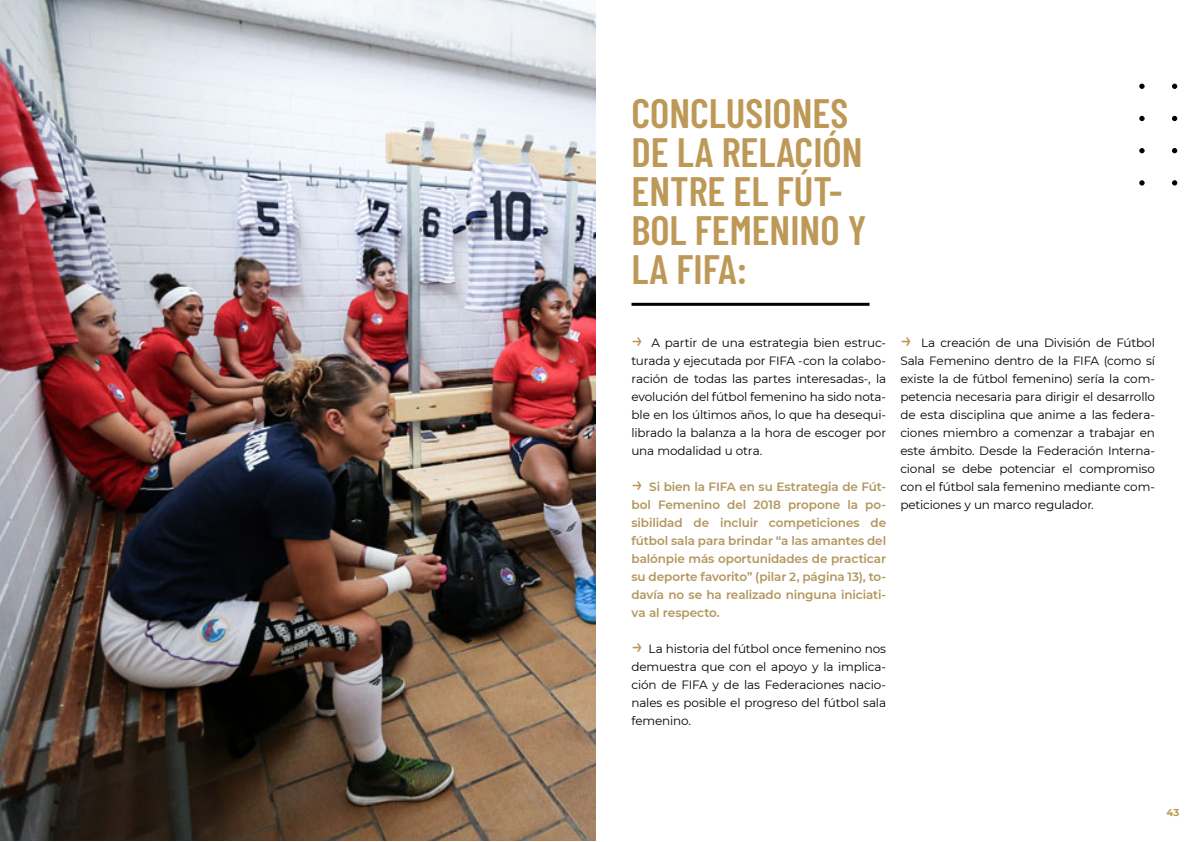
<style>
.page{position:relative;width:1191px;height:842px;background:#fff}
.page>*{position:absolute;margin:0;border:0;box-sizing:border-box;transform-origin:0 0}
.t1{font:600 41px/39px "Barlow Condensed";color:#be9857}
.t2{font:12px/18px "Montserrat";letter-spacing:-.015em;color:#000;text-align:justify}
.t3{font:600 12px/18px "Montserrat";letter-spacing:-.01em;color:#b3965c;text-align:justify}
.t4{font:700 10px "Montserrat";color:#bd9753}
.s1{font-weight:500;font-size:20px;color:#bd9755}
</style>
<div class="page">
<hr style="left:631px;top:303px;width:238px;height:3px;background:#000">
<img style="left:0;top:0;width:595px;height:840px">
<svg style="left:1139px;top:84px;width:5px;height:5px"></svg>
<svg style="left:1172px;top:84px;width:5px;height:5px"></svg>
<svg style="left:1139px;top:116px;width:5px;height:5px"></svg>
<svg style="left:1172px;top:116px;width:5px;height:5px"></svg>
<svg style="left:1139px;top:148px;width:5px;height:5px"></svg>
<svg style="left:1172px;top:148px;width:5px;height:5px"></svg>
<svg style="left:1139px;top:180px;width:5px;height:6px"></svg>
<svg style="left:1172px;top:180px;width:5px;height:6px"></svg>
<p class="t1" style="left:631px;top:91px;width:236px">CONCLUSIONES<br>DE LA RELACIÓN<br>ENTRE EL FÚT-<br>BOL FEMENINO Y<br>LA FIFA:</p>
<p class="t2" style="left:631px;top:333px;width:256px"><span class="s1">→</span> A partir de una estrategia bien estruc&shy;turada y ejecutada por FIFA -con la colabo&shy;ración de todas las partes interesadas-, la evolución del fútbol femenino ha sido nota&shy;ble en los últimos años, lo que ha desequi&shy;librado la balanza a la hora de escoger por una modalidad u otra.</p>
<p class="t3" style="left:631px;top:477px;width:256px"><span class="s1">→</span> Si bien la FIFA en su Estrategia de Fút&shy;bol Femenino del 2018 propone la po&shy;sibilidad de incluir competiciones de fútbol sala para brindar “a las amantes del balónpie más oportunidades de practicar su deporte favorito” (pilar 2, página 13), to&shy;davía no se ha realizado ninguna iniciati&shy;va al respecto.</p>
<p class="t2" style="left:631px;top:639px;width:256px"><span class="s1">→</span> La historia del fútbol once femenino nos demuestra que con el apoyo y la implica&shy;ción de FIFA y de las Federaciones nacio&shy;nales es posible el progreso del fútbol sala femenino.</p>
<p class="t2" style="left:900px;top:333px;width:256px"><span class="s1">→</span> La creación de una División de Fútbol Sala Femenino dentro de la FIFA (como sí existe la de fútbol femenino) sería la com&shy;petencia necesaria para dirigir el desarrollo de esta disciplina que anime a las federa&shy;ciones miembro a comenzar a trabajar en este ámbito. Desde la Federación Interna&shy;cional se debe potenciar el compromiso con el fútbol sala femenino mediante com&shy;peticiones y un marco regulador.</p>
<p class="t4" style="left:1166px;top:805px;width:14px">43</p>
</div>
